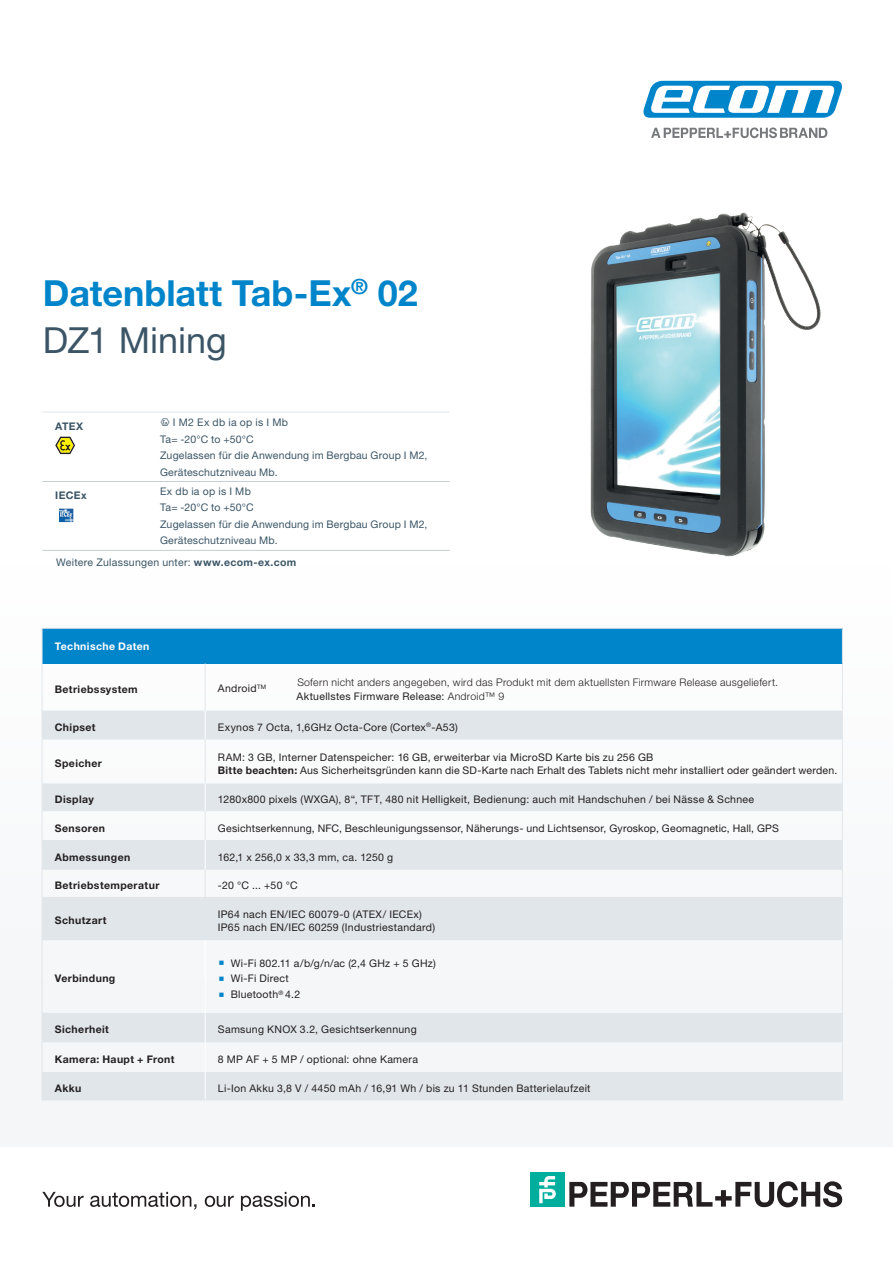
<style>
.page{position:relative;width:893px;height:1263px;background:#fff}
.page>*{position:absolute;margin:0;border:0;box-sizing:border-box;transform-origin:0 0}
.t1{font:700 36px/46.8px "Helvetica Neue LTW1 G";color:#0084ca}
.t2{font:10.5px/13.6px "Helvetica Neue LTW1 G";letter-spacing:.025em;color:#231f20}
.t3{font:10.5px/16.5px "Helvetica Neue LTW1 G";letter-spacing:.02em;color:#3b5566}
.t4{font:700 10.5px "Helvetica Neue LTW1 G";letter-spacing:.04em;color:#231f20}
.t5{font:300 10.5px/13.6px "Helvetica Neue LTW1 G";letter-spacing:.03em;color:#231f20}
.t6{font:700 10.5px "Helvetica Neue LTW1 G";letter-spacing:.035em;color:#fff}
.t7{font:700 10.5px "Helvetica Neue LTW1 G";letter-spacing:.03em;color:#3b5566}
.s1{font-weight:400;color:#3b5566}
.s2{font-family:"Ecom DIN Offc"}
.s3{font-weight:700}
.s4{font-weight:400}
</style>
<div class="page">
<div style="left:0;top:563px;width:893px;height:583px;background:#fbfcfc"></div>
<svg style="left:643px;top:81px;width:199px;height:37px"></svg>
<svg style="left:651px;top:127px;width:176px;height:11px"></svg>
<svg style="left:42px;top:1192px;width:42px;height:15px"></svg>
<svg style="left:90px;top:1192px;width:106px;height:18px"></svg>
<svg style="left:205px;top:1195px;width:29px;height:12px"></svg>
<svg style="left:241px;top:1192px;width:74px;height:19px"></svg>
<svg style="left:569px;top:1181px;width:273px;height:26px"></svg>
<div style="left:530px;top:1172px;width:34px;height:34px;background:#00ae9d"></div>
<svg style="left:539px;top:1176px;width:17px;height:27px"></svg>
<img style="left:590px;top:212px;width:231px;height:345px">
<div style="left:42px;top:628px;width:800px;height:35px;background:#0084ca"></div>
<svg style="left:43px;top:711px;width:799px;height:389px"></svg>
<hr style="left:205px;top:663px;width:1px;height:48px;background:#e1e6ea">
<hr style="left:205px;top:739px;width:1px;height:44px;background:#e1e6ea">
<svg style="left:205px;top:870px;width:1px;height:27px"></svg>
<hr style="left:205px;top:897px;width:1px;height:43px;background:#e1e6ea">
<svg style="left:205px;top:711px;width:1px;height:28px"></svg>
<svg style="left:205px;top:783px;width:1px;height:57px"></svg>
<hr style="left:205px;top:840px;width:1px;height:30px;background:#fff">
<hr style="left:205px;top:940px;width:1px;height:73px;background:#fff">
<svg style="left:205px;top:1013px;width:1px;height:29px"></svg>
<svg style="left:205px;top:1072px;width:1px;height:28px"></svg>
<hr style="left:42px;top:628px;width:163px;height:1px;background:#e1e6ea">
<hr style="left:42px;top:628px;width:1px;height:35px;background:#e1e6ea">
<hr style="left:205px;top:628px;width:638px;height:1px;background:#e1e6ea">
<hr style="left:842px;top:628px;width:1px;height:35px;background:#e1e6ea">
<hr style="left:42px;top:663px;width:1px;height:48px;background:#e1e6ea">
<hr style="left:842px;top:663px;width:1px;height:48px;background:#e1e6ea">
<svg style="left:42px;top:711px;width:1px;height:28px"></svg>
<svg style="left:842px;top:711px;width:1px;height:28px"></svg>
<hr style="left:42px;top:739px;width:1px;height:44px;background:#e1e6ea">
<hr style="left:842px;top:739px;width:1px;height:44px;background:#e1e6ea">
<svg style="left:42px;top:783px;width:1px;height:57px"></svg>
<svg style="left:842px;top:783px;width:1px;height:57px"></svg>
<hr style="left:42px;top:840px;width:1px;height:30px;background:#e1e6ea">
<hr style="left:842px;top:840px;width:1px;height:30px;background:#e1e6ea">
<svg style="left:42px;top:870px;width:1px;height:27px"></svg>
<svg style="left:842px;top:870px;width:1px;height:27px"></svg>
<hr style="left:42px;top:897px;width:1px;height:43px;background:#e1e6ea">
<hr style="left:842px;top:897px;width:1px;height:43px;background:#e1e6ea">
<hr style="left:42px;top:940px;width:1px;height:73px;background:#e1e6ea">
<hr style="left:842px;top:940px;width:1px;height:73px;background:#e1e6ea">
<svg style="left:42px;top:1013px;width:1px;height:29px"></svg>
<svg style="left:842px;top:1013px;width:1px;height:29px"></svg>
<hr style="left:42px;top:1042px;width:1px;height:30px;background:#e1e6ea">
<hr style="left:842px;top:1042px;width:1px;height:30px;background:#e1e6ea">
<svg style="left:42px;top:1072px;width:1px;height:28px"></svg>
<svg style="left:842px;top:1072px;width:1px;height:28px"></svg>
<hr style="left:42px;top:1100px;width:163px;height:1px;background:#e1e6ea">
<hr style="left:205px;top:1100px;width:638px;height:1px;background:#e1e6ea">
<hr style="left:205px;top:1042px;width:1px;height:30px;background:#fff">
<hr style="left:43px;top:481px;width:111px;height:1px;background:#c6cfd6">
<hr style="left:154px;top:481px;width:296px;height:1px;background:#c6cfd6">
<hr style="left:43px;top:550px;width:111px;height:1px;background:#c6cfd6">
<hr style="left:154px;top:550px;width:296px;height:1px;background:#c6cfd6">
<hr style="left:43px;top:412px;width:111px;height:1px;background:#e1e6ea">
<hr style="left:154px;top:412px;width:296px;height:1px;background:#e1e6ea">
<svg style="left:55px;top:437px;width:20px;height:17px"></svg>
<svg style="left:55px;top:505px;width:21px;height:21px"></svg>
<img style="left:59px;top:508px;width:14px;height:14px">
<svg style="left:220px;top:961px;width:4px;height:4px"></svg>
<svg style="left:220px;top:976px;width:4px;height:5px"></svg>
<svg style="left:220px;top:992px;width:4px;height:4px"></svg>
<h1 class="t1" style="left:43px;top:270px;width:376px">Datenblatt Tab-Ex<sup>®</sup> 02<br><span class="s1">DZ1 Mining</span></h1>
<p class="t7" style="left:55px;top:420px;width:29px">ATEX</p>
<p class="t3" style="left:160px;top:414px;width:269px"><span class="s2">†</span> I M2 Ex db ia op is I Mb<br>Ta= -20°C to +50°C<br>Zugelassen für die Anwendung im Bergbau Group I M2,<br>Geräteschutzniveau Mb.</p>
<p class="t7" style="left:55px;top:489px;width:33px">IECEx</p>
<p class="t3" style="left:160px;top:483px;width:269px">Ex db ia op is I Mb<br>Ta= -20°C to +50°C<br>Zugelassen für die Anwendung im Bergbau Group I M2,<br>Geräteschutzniveau Mb.</p>
<p class="t3" style="left:56px;top:554px;width:242px">Weitere Zulassungen unter: <span class="s3">www.ecom-ex.com</span></p>
<p class="t6" style="left:55px;top:639px;width:96px">Technische Daten</p>
<p class="t4" style="left:55px;top:683px;width:84px">Betriebssystem</p>
<p class="t2" style="left:218px;top:681px;width:50px">Android<sup>TM</sup></p>
<p class="t5" style="left:297px;top:675px;width:483px">Sofern nicht anders angegeben, wird das Produkt mit dem aktuellsten Firmware Release ausgeliefert.<br><span class="s4">Aktuellstes Firmware Release:</span> Android™ 9</p>
<p class="t4" style="left:55px;top:721px;width:42px">Chipset</p>
<p class="t2" style="left:218px;top:720px;width:241px">Exynos 7 Octa, 1,6GHz Octa-Core (Cortex<sup>®</sup>-A53)</p>
<p class="t4" style="left:55px;top:757px;width:49px">Speicher</p>
<p class="t2" style="left:218px;top:750px;width:621px">RAM: 3 GB, Interner Datenspeicher: 16 GB, erweiterbar via MicroSD Karte bis zu 256 GB<br><span class="s3">Bitte beachten:</span> Aus Sicherheitsgründen kann die SD-Karte nach Erhalt des Tablets nicht mehr installiert oder geändert werden.</p>
<p class="t4" style="left:55px;top:793px;width:41px">Display</p>
<p class="t2" style="left:218px;top:792px;width:538px">1280x800 pixels (WXGA), 8“, TFT, 480 nit Helligkeit, Bedienung: auch mit Handschuhen / bei Nässe &amp; Schnee</p>
<p class="t4" style="left:55px;top:821px;width:52px">Sensoren</p>
<p class="t2" style="left:218px;top:821px;width:562px">Gesichtserkennung, NFC, Beschleunigungssensor, Näherungs- und Lichtsensor, Gyroskop, Geomagnetic, Hall, GPS</p>
<p class="t4" style="left:55px;top:850px;width:77px">Abmessungen</p>
<p class="t2" style="left:218px;top:850px;width:177px">162,1 x 256,0 x 33,3 mm, ca. 1250 g</p>
<p class="t4" style="left:55px;top:879px;width:106px">Betriebstemperatur</p>
<p class="t2" style="left:218px;top:878px;width:81px">-20 °C ... +50 °C</p>
<p class="t4" style="left:55px;top:914px;width:53px">Schutzart</p>
<p class="t2" style="left:218px;top:907px;width:219px">IP64 nach EN/IEC 60079-0 (ATEX/ IECEx)<br>IP65 nach EN/IEC 60259 (Industriestandard)</p>
<p class="t4" style="left:55px;top:972px;width:62px">Verbindung</p>
<p class="t2" style="left:231px;top:955px;width:207px;line-height:15.8px">Wi-Fi 802.11 a/b/g/n/ac (2,4 GHz + 5 GHz)<br>Wi-Fi Direct<br>Bluetooth<sup>®</sup> 4.2</p>
<p class="t4" style="left:55px;top:1023px;width:56px">Sicherheit</p>
<p class="t2" style="left:218px;top:1023px;width:200px">Samsung KNOX 3.2, Gesichtserkennung</p>
<p class="t4" style="left:55px;top:1053px;width:121px">Kamera: Haupt + Front</p>
<p class="t2" style="left:218px;top:1052px;width:202px">8 MP AF + 5 MP / optional: ohne Kamera</p>
<p class="t4" style="left:55px;top:1082px;width:28px">Akku</p>
<p class="t2" style="left:218px;top:1081px;width:374px">Li-Ion Akku 3,8 V / 4450 mAh / 16,91 Wh / bis zu 11 Stunden Batterielaufzeit</p>
</div>
